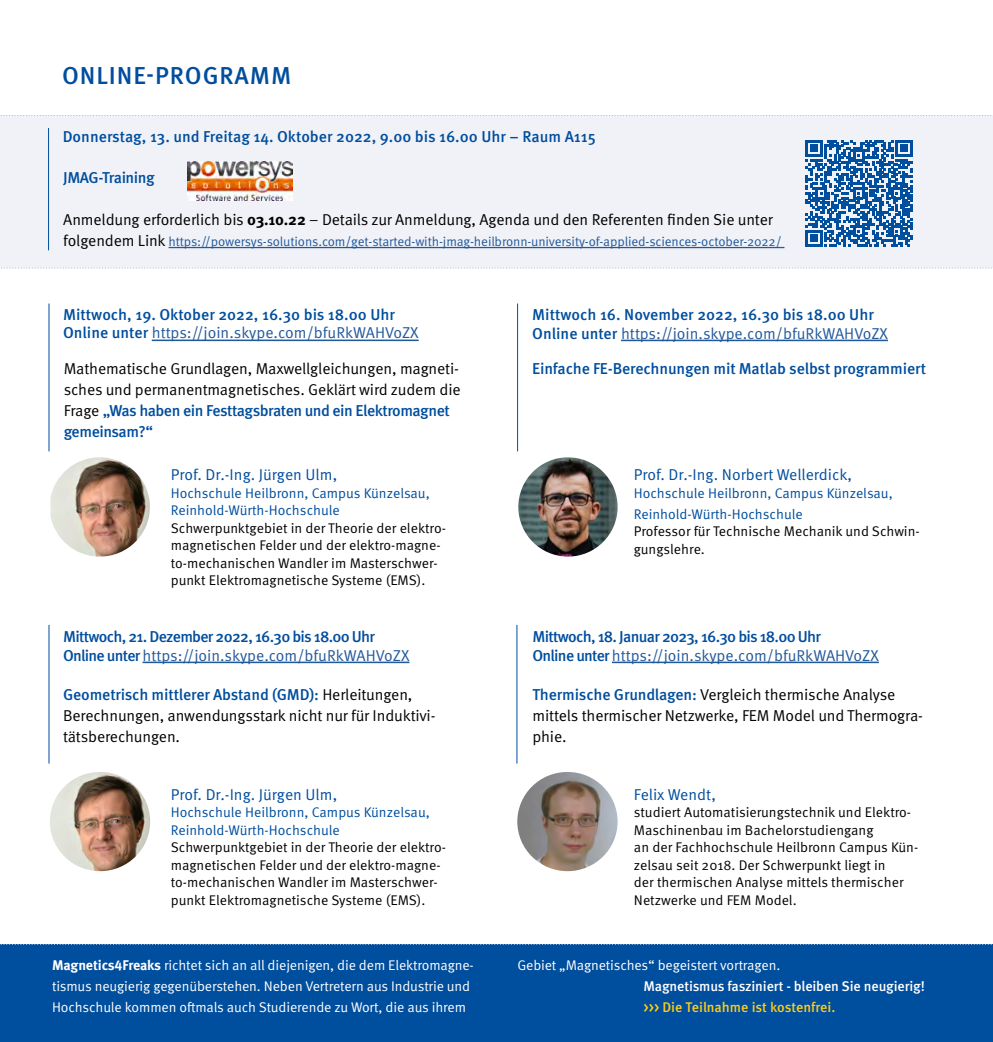
<style>
.page{position:relative;width:993px;height:1042px;background:#fff}
.page>*{position:absolute;margin:0;border:0;box-sizing:border-box;transform-origin:0 0}
.t1{font:500 24.5px "Meta OT";letter-spacing:.035em;color:#004e9e}
.t2{font:15.75px/21px "Meta OT Norm";letter-spacing:-.01em;color:#000}
.t3{font:500 15.75px/21px "Meta OT";letter-spacing:-.015em;color:#004e9e}
.t4{font:15.75px "Meta OT Norm";color:#22599b}
.t5{font:15.75px "Meta OT Norm";color:#004e9e}
.t6{font:500 15.75px "Meta OT";letter-spacing:-.045em;color:#004e9e}
.t7{font:14px/17.5px "Meta OT Norm";color:#000}
.t8{font:14px/21px "Meta OT Norm";letter-spacing:-.01em;color:#fff}
.t9{font:14px/17.5px "Meta OT Norm";color:#004e9e}
.t10{font:500 14px "Meta OT";letter-spacing:-.01em;color:#fff}
.t11{font:500 14px "Meta OT";letter-spacing:-.005em;color:#fecd17}
.t12{font:13.12px "Meta OT Norm";letter-spacing:-.01em;color:#22599b}
.s1{font-family:"Meta OT";font-weight:700}
.s2{font-size:15.75px;color:#000}
.s3{font-family:"Meta OT";font-weight:500;color:#004e9e}
.s4{font-family:"Meta OT Norm";font-weight:400;color:#000}
</style>
<div class="page">
<div style="left:0;top:116px;width:992px;height:152px;background:#f1f2f7"></div>
<svg style="left:1px;top:268px;width:991px;height:1px"></svg>
<svg style="left:0;top:115px;width:993px;height:1px"></svg>
<hr style="left:152px;top:339px;width:266px;height:2px;background:#22599b">
<hr style="left:142px;top:661px;width:267px;height:2px;background:#22599b">
<hr style="left:620px;top:340px;width:267px;height:1px;background:#22599b">
<hr style="left:517px;top:303px;width:1px;height:148px;background:#004e9e">
<img style="left:50px;top:772px;width:100px;height:99px;border-radius:50px">
<hr style="left:611px;top:661px;width:267px;height:2px;background:#22599b">
<img style="left:517px;top:772px;width:100px;height:99px;border-radius:50px">
<hr style="left:516px;top:625px;width:1px;height:138px;background:#004e9e">
<hr style="left:49px;top:625px;width:1px;height:138px;background:#004e9e">
<img style="left:50px;top:457px;width:100px;height:99px">
<div style="left:0;top:944px;width:992px;height:98px;background:#004e9e"></div>
<svg style="left:0;top:944px;width:993px;height:1px"></svg>
<img style="left:518px;top:457px;width:99px;height:99px;border-radius:50px">
<svg style="left:805px;top:140px;width:106px;height:107px"></svg>
<hr style="left:168px;top:247px;width:616px;height:1px;background:#22599b">
<hr style="left:48px;top:128px;width:1px;height:122px;background:#004e9e">
<img style="left:187px;top:162px;width:106px;height:38px">
<hr style="left:49px;top:303px;width:1px;height:148px;background:#004e9e">
<h1 class="t1" style="left:62px;top:60px;width:230px">ONLINE-PROGRAMM</h1>
<p class="t3" style="left:63px;top:127px;width:534px">Donnerstag, 13. und Freitag 14. Oktober 2022, 9.00 bis 16.00 Uhr – Raum A115</p>
<p class="t3" style="left:63px;top:167px;width:93px">JMAG-Training</p>
<p class="t2" style="left:63px;top:209px;width:711px">Anmeldung erforderlich bis <span class="s1">03.10.22</span> – Details zur Anmeldung, Agenda und den Referenten finden Sie unter</p>
<p class="t12" style="left:63px;top:233px;width:719px"><span class="s2">folgendem Link</span> https://powersys-solutions.com/get-started-with-jmag-heilbronn-university-of-applied-sciences-october-2022/</p>
<p class="t3" style="left:63px;top:304px;width:333px">Mittwoch, 19. Oktober 2022, 16.30 bis 18.00 Uhr</p>
<p class="t4" style="left:63px;top:323px;width:357px"><span class="s3">Online unter</span> https://join.skype.com/bfuRkWAHVoZX</p>
<p class="t2" style="left:64px;top:359px;width:398px">Mathematische Grundlagen, Maxwellgleichungen, magneti&shy;sches und permanentmagnetisches. Geklärt wird zudem die</p>
<p class="t3" style="left:64px;top:401px;width:387px"><span class="s4">Frage</span> „Was haben ein Festtagsbraten und ein Elektromagnet gemeinsam?“</p>
<p class="t5" style="left:171px;top:465px;width:168px">Prof. Dr.-Ing. Jürgen Ulm,</p>
<p class="t9" style="left:171px;top:484px;width:260px">Hochschule Heilbronn, Campus Künzelsau,<br>Reinhold-Würth-Hochschule</p>
<p class="t7" style="left:171px;top:519px;width:276px">Schwerpunktgebiet in der Theorie der elektro&shy;magnetischen Felder und der elektro-magne&shy;to-mechanischen Wandler im Masterschwer&shy;punkt Elektromagnetische Systeme (EMS).</p>
<p class="t6" style="left:63px;top:626px;width:313px">Mittwoch, 21. Dezember 2022, 16.30 bis 18.00 Uhr</p>
<p class="t4" style="left:63px;top:645px;width:348px"><span class="s3">Online unter</span> https://join.skype.com/bfuRkWAHVoZX</p>
<p class="t3" style="left:63px;top:684px;width:351px">Geometrisch mittlerer Abstand (GMD): <span class="s4">Herleitungen,</span></p>
<p class="t2" style="left:63px;top:705px;width:374px">Berechnungen, anwendungsstark nicht nur für Induktivi&shy;tätsberechungen.</p>
<p class="t5" style="left:171px;top:785px;width:168px">Prof. Dr.-Ing. Jürgen Ulm,</p>
<p class="t9" style="left:171px;top:804px;width:260px">Hochschule Heilbronn, Campus Künzelsau,<br>Reinhold-Würth-Hochschule</p>
<p class="t7" style="left:171px;top:839px;width:276px">Schwerpunktgebiet in der Theorie der elektro&shy;magnetischen Felder und der elektro-magne&shy;to-mechanischen Wandler im Masterschwer&shy;punkt Elektromagnetische Systeme (EMS).</p>
<p class="t3" style="left:532px;top:304px;width:343px">Mittwoch 16. November 2022, 16.30 bis 18.00 Uhr</p>
<p class="t4" style="left:532px;top:324px;width:357px"><span class="s3">Online unter</span> https://join.skype.com/bfuRkWAHVoZX</p>
<p class="t3" style="left:532px;top:359px;width:395px">Einfache FE-Berechnungen mit Matlab selbst programmiert</p>
<p class="t5" style="left:633px;top:465px;width:220px">Prof. Dr.-Ing. Norbert Wellerdick,</p>
<p class="t9" style="left:633px;top:482px;width:260px;line-height:21px">Hochschule Heilbronn, Campus Künzelsau,<br>Reinhold-Würth-Hochschule</p>
<p class="t7" style="left:633px;top:523px;width:287px">Professor für Technische Mechanik und Schwin&shy;gungslehre.</p>
<p class="t6" style="left:532px;top:626px;width:290px">Mittwoch, 18. Januar 2023, 16.30 bis 18.00 Uhr</p>
<p class="t4" style="left:532px;top:645px;width:348px"><span class="s3">Online unter</span> https://join.skype.com/bfuRkWAHVoZX</p>
<p class="t2" style="left:532px;top:684px;width:392px"><span class="s3">Thermische Grundlagen:</span> Vergleich thermische Analyse mittels thermischer Netzwerke, FEM Model und Thermogra&shy;phie.</p>
<p class="t5" style="left:633px;top:785px;width:83px">Felix Wendt,</p>
<p class="t7" style="left:633px;top:804px;width:286px">studiert Automatisierungstechnik und Elektro-Maschinenbau im Bachelorstudiengang<br>an der Fachhochschule Heilbronn Campus Kün&shy;zelsau seit 2018. Der Schwerpunkt liegt in<br>der thermischen Analyse mittels thermischer Netzwerke und FEM Model.</p>
<p class="t8" style="left:52px;top:954px;width:423px"><span class="s1">Magnetics4Freaks</span> richtet sich an all diejenigen, die dem Elektromagne&shy;tismus neugierig gegenüberstehen. Neben Vertretern aus Industrie und<br>Hochschule kommen oftmals auch Studierende zu Wort, die aus ihrem</p>
<p class="t8" style="left:517px;top:954px;width:264px">Gebiet „Magnetisches“ begeistert vortragen.</p>
<p class="t10" style="left:643px;top:977px;width:283px">Magnetismus fasziniert - bleiben Sie neugierig!</p>
<p class="t11" style="left:643px;top:998px;width:193px">&gt;&gt;&gt; Die Teilnahme ist kostenfrei.</p>
</div>
